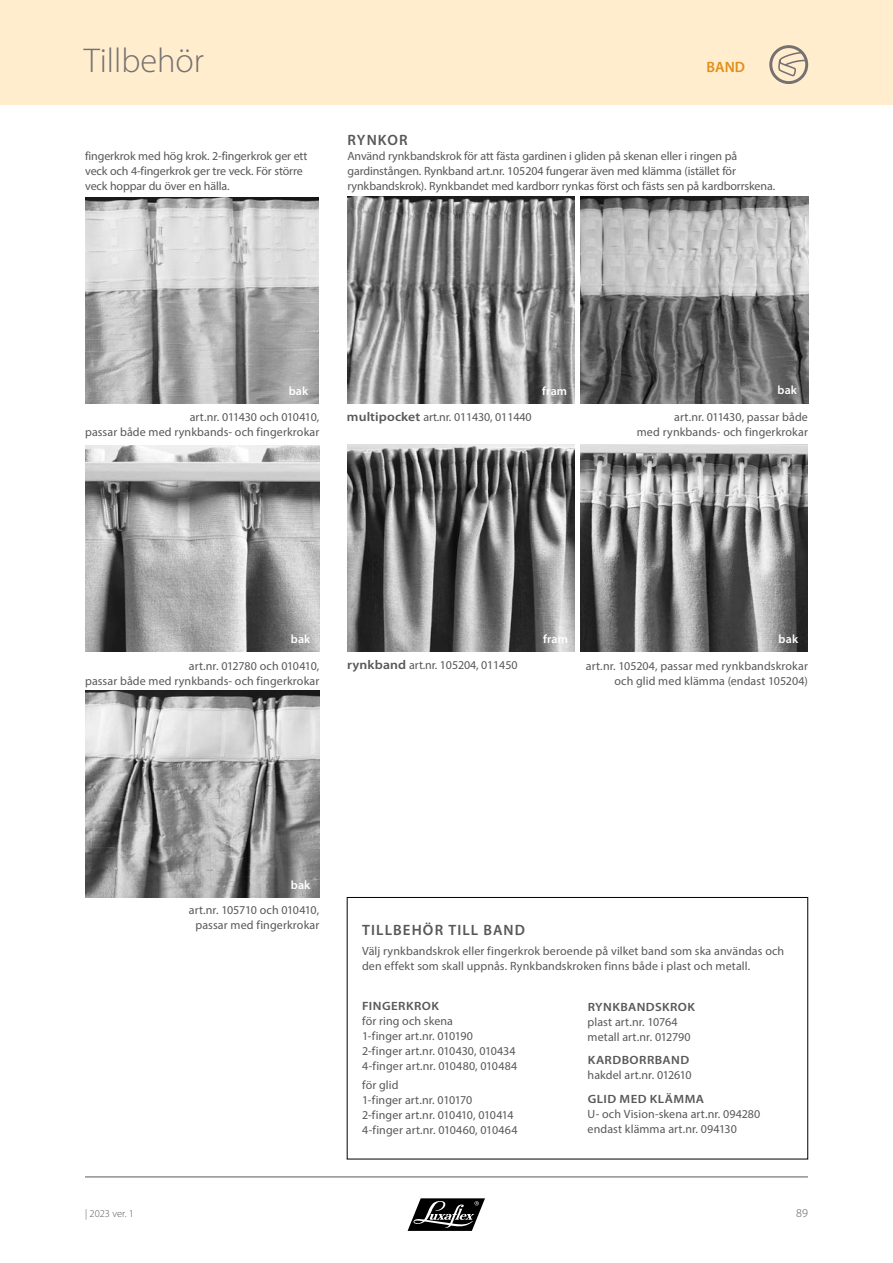
<style>
.page{position:relative;width:893px;height:1263px;background:#fff}
.page>*{position:absolute;margin:0;border:0;box-sizing:border-box;transform-origin:0 0}
.t1{font:300 34.5px "Myriad Pro";color:#757171}
.t2{font:600 15px "Myriad Pro";letter-spacing:.075em;color:#585858}
.t3{font:600 15px "Myriad Pro";color:#e18f19}
.t4{font:12px/15px "Myriad Pro";letter-spacing:.005em;color:#585858}
.t5{font:600 12px "Myriad Pro";letter-spacing:.035em;color:#585858;scale:1.08 1}
.t6{font:600 12px "Myriad Pro";letter-spacing:.01em;color:#fff}
.t7{font:300 12px "Myriad Pro";color:#585858}
.t8{font:300 10.5px "Myriad Pro";color:#585858}
.s1{font-weight:600;font-size:12.75px}
</style>
<div class="page">
<hr style="left:85px;top:1176px;width:723px;height:1px;background:#585858">
<svg style="left:408px;top:1198px;width:77px;height:33px"></svg>
<div style="left:0;top:0;width:893px;height:104px;background:#ffedce"></div>
<div style="left:769px;top:45px;width:39px;height:39px;border:3px solid #757171;border-radius:50%"></div>
<svg style="left:776px;top:51px;width:31px;height:27px"></svg>
<img style="left:347px;top:197px;width:228px;height:206px">
<img style="left:347px;top:445px;width:227px;height:206px">
<img style="left:581px;top:197px;width:227px;height:206px">
<img style="left:581px;top:445px;width:227px;height:206px">
<img style="left:85px;top:445px;width:234px;height:206px">
<img style="left:85px;top:197px;width:234px;height:207px">
<img style="left:85px;top:690px;width:234px;height:207px">
<svg style="left:347px;top:897px;width:461px;height:262px"></svg>
<h1 class="t1" style="left:84px;top:40px;width:121px">Tillbehör</h1>
<p class="t4" style="left:85px;top:149px;width:224px">fingerkrok med hög krok. 2-fingerkrok ger ett veck och 4-fingerkrok ger tre veck. För större veck hoppar du över en hälla.</p>
<p class="t3" style="left:707px;top:59px;width:40px">BAND</p>
<p class="t2" style="left:348px;top:132px;width:62px">RYNKOR</p>
<p class="t4" style="left:347px;top:148px;width:429px">Använd rynkbandskrok för att fästa gardinen i gliden på skenan eller i ringen på gardinstången. Rynkband art.nr. 105204 fungerar även med klämma (istället för rynkbandskrok). Rynkbandet med kardborr rynkas först och fästs sen på kardborrskena.</p>
<p class="t6" style="left:289px;top:384px;width:21px">bak</p>
<p class="t4" style="left:85px;top:409px;width:236px;text-align:right">art.nr. 011430 och 010410,<br>passar både med rynkbands- och fingerkrokar</p>
<p class="t4" style="left:347px;top:409px;width:186px"><span class="s1">multipocket</span> art.nr. 011430, 011440</p>
<p class="t6" style="left:542px;top:384px;width:26px">fram</p>
<p class="t6" style="left:778px;top:383px;width:21px">bak</p>
<p class="t4" style="left:637px;top:409px;width:173px;text-align:right">art.nr. 011430, passar både<br>med rynkbands- och fingerkrokar</p>
<p class="t6" style="left:291px;top:633px;width:21px">bak</p>
<p class="t4" style="left:85px;top:658px;width:236px;text-align:right">art.nr. 012780 och 010410,<br>passar både med rynkbands- och fingerkrokar</p>
<p class="t4" style="left:347px;top:657px;width:172px"><span class="s1">rynkband</span> art.nr. 105204, 011450</p>
<p class="t6" style="left:543px;top:633px;width:26px">fram</p>
<p class="t6" style="left:779px;top:633px;width:21px">bak</p>
<p class="t4" style="left:586px;top:658px;width:223px;text-align:right">art.nr. 105204, passar med rynkbandskrokar och glid med klämma (endast 105204)</p>
<p class="t6" style="left:291px;top:878px;width:21px">bak</p>
<p class="t4" style="left:189px;top:902px;width:132px;text-align:center">art.nr. 105710 och 010410, passar med fingerkrokar</p>
<p class="t2" style="left:362px;top:922px;width:164px">TILLBEHÖR TILL BAND</p>
<p class="t4" style="left:362px;top:943px;width:424px">Välj rynkbandskrok eller fingerkrok beroende på vilket band som ska användas och den effekt som skall uppnås. Rynkbandskroken finns både i plast och metall.</p>
<p class="t5" style="left:362px;top:999px;width:73px">FINGERKROK</p>
<p class="t4" style="left:362px;top:1013px;width:157px">för ring och skena<br>1-finger art.nr. 010190<br>2-finger art.nr. 010430, 010434<br>4-finger art.nr. 010480, 010484</p>
<p class="t4" style="left:362px;top:1078px;width:157px">för glid<br>1-finger art.nr. 010170<br>2-finger art.nr. 010410, 010414<br>4-finger art.nr. 010460, 010464</p>
<p class="t5" style="left:588px;top:1000px;width:101px">RYNKBANDSKROK</p>
<p class="t4" style="left:588px;top:1014px;width:105px">plast art.nr. 10764 metall art.nr. 012790</p>
<p class="t5" style="left:588px;top:1053px;width:95px">KARDBORRBAND</p>
<p class="t4" style="left:588px;top:1067px;width:106px">hakdel art.nr. 012610</p>
<p class="t5" style="left:588px;top:1092px;width:109px">GLID MED KLÄMMA</p>
<p class="t4" style="left:588px;top:1106px;width:174px">U- och Vision-skena art.nr. 094280 endast klämma art.nr. 094130</p>
<p class="t8" style="left:85px;top:1207px;width:50px">| 2023 ver. 1</p>
<p class="t7" style="left:796px;top:1205px;width:13px">89</p>
</div>
